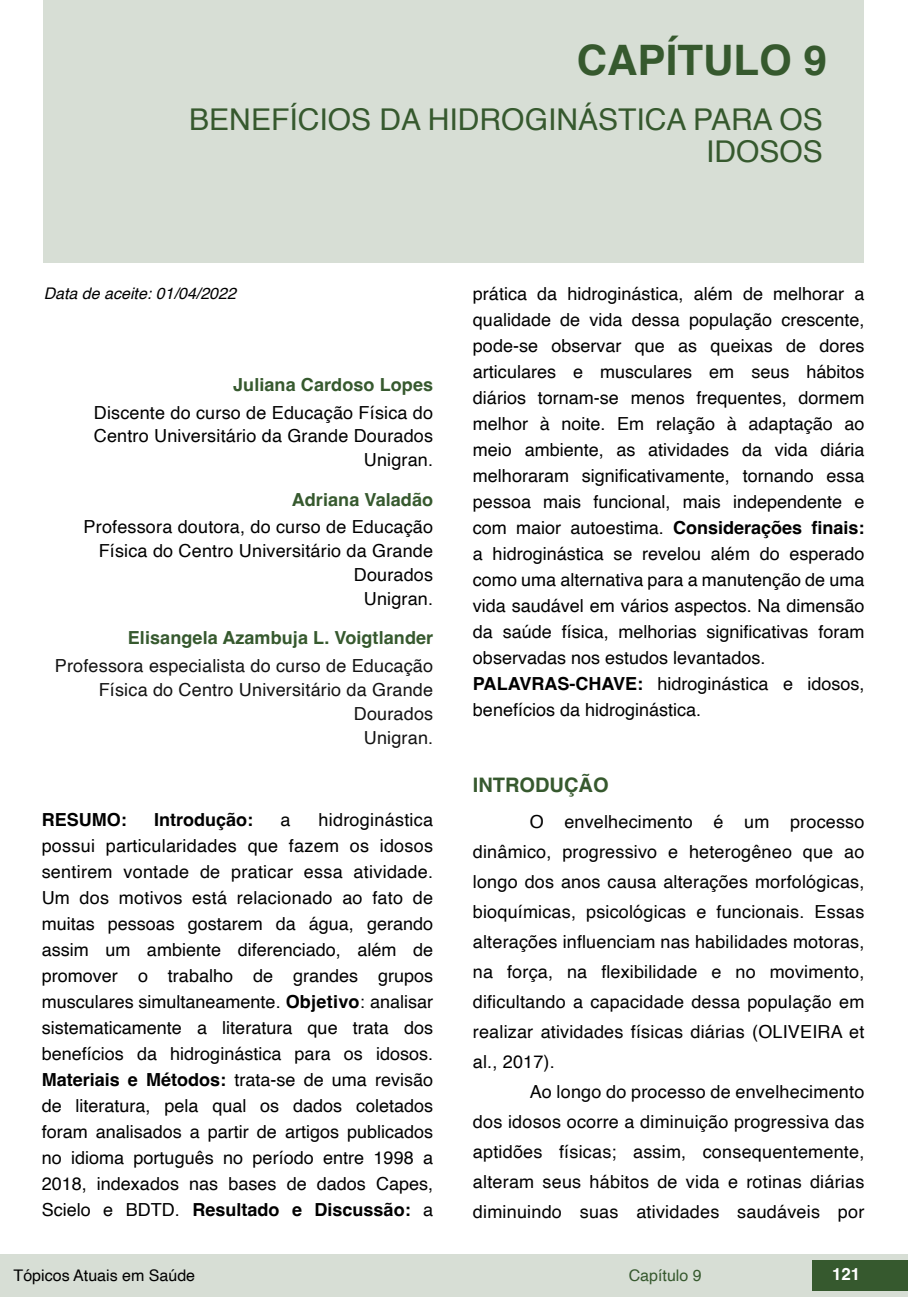
<style>
.page{position:relative;width:908px;height:1304px;background:#fff}
.page>*{position:absolute;margin:0;border:0;box-sizing:border-box;transform-origin:0 0}
.capítulos{font:700 42px "Helvetica";color:#36592e}
.nome_artigos{font:30px/32px "Helvetica";color:#36592e;text-align:right}
.TITULOS{font:700 20px "Helvetica";color:#36592e}
.Resumos_e_PC_TXT{font:18px/26px "Helvetica";color:#000;text-align:justify}
.txt{font:18px/30px "Helvetica";letter-spacing:.01em;color:#000;text-align:justify}
.info_autores{font:18px/24px "Helvetica";letter-spacing:.01em;color:#000}
.info_autores-2{font:18px/24px "Helvetica";letter-spacing:.01em;color:#141414;text-align:right}
.nome_autores{font:700 18px "Helvetica";letter-spacing:.005em;color:#36592e}
.Resumos_e_PC_TXT-2{font:700 18px "Helvetica";color:#000}
.t1{font:700 16.8px "Helvetica";color:#fff}
.t2{font:italic 16px "Helvetica";color:#000}
.t3{font:16px "Helvetica";color:#000}
.t4{font:16px "Helvetica";color:#36592e}
.s1{font-weight:700}
</style>
<div class="page">
<div style="left:0;top:1254px;width:906px;height:43px;background:#d7ded5"></div>
<div style="left:812px;top:1261px;width:95px;height:30px;background:#36592e"></div>
<div style="left:44px;top:0;width:819px;height:263px;background:#d7ded5"></div>
<p class="capítulos" style="left:576px;top:35px;width:251px">CAPÍTULO 9</p>
<p class="nome_artigos" style="left:189px;top:104px;width:634px">BENEFÍCIOS DA HIDROGINÁSTICA PARA OS<br>IDOSOS</p>
<p class="t2" style="left:44px;top:280px;width:194px">Data de aceite: 01/04/2022</p>
<p class="nome_autores" style="left:233px;top:374px;width:201px">Juliana Cardoso Lopes</p>
<p class="info_autores" style="left:94px;top:401px;width:340px">Discente do curso de Educação Física do<br>Centro Universitário da Grande Dourados</p>
<p class="info_autores" style="left:363px;top:449px;width:71px">Unigran.</p>
<p class="nome_autores" style="left:291px;top:488px;width:143px">Adriana Valadão</p>
<p class="info_autores" style="left:84px;top:515px;width:351px;text-align:right">Professora doutora, do curso de Educação<br>Física do Centro Universitário da Grande<br>Dourados</p>
<p class="info_autores" style="left:363px;top:587px;width:71px">Unigran.</p>
<p class="nome_autores" style="left:128px;top:627px;width:307px">Elisangela Azambuja L. Voigtlander</p>
<p class="info_autores-2" style="left:55px;top:654px;width:379px">Professora especialista do curso de Educação<br>Física do Centro Universitário da Grande<br>Dourados</p>
<p class="info_autores-2" style="left:364px;top:726px;width:71px">Unigran.</p>
<p class="Resumos_e_PC_TXT" style="left:42px;top:807px;width:393px;text-indent:277px">hidroginástica possui particularidades que fazem os idosos sentirem vontade de praticar essa atividade.<br>Um dos motivos está relacionado ao fato de muitas pessoas gostarem da água, gerando assim um ambiente diferenciado, além de promover o trabalho de grandes grupos musculares simultaneamente. <span class="s1">Objetivo</span>: analisar sistematicamente a literatura que trata dos benefícios da hidroginástica para os idosos.<br><span class="s1">Materiais e Métodos:</span> trata-se de uma revisão de literatura, pela qual os dados coletados foram analisados a partir de artigos publicados no idioma português no período entre 1998 a 2018, indexados nas bases de dados Capes, Scielo e BDTD. <span class="s1">Resultado e Discussão:</span> a</p>
<p class="Resumos_e_PC_TXT-2" style="left:42px;top:808px;width:86px">RESUMO:</p>
<p class="Resumos_e_PC_TXT-2" style="left:154px;top:808px;width:100px">Introdução:</p>
<p class="Resumos_e_PC_TXT" style="left:280px;top:807px;width:12px">a</p>
<p class="Resumos_e_PC_TXT" style="left:472px;top:281px;width:393px">prática da hidroginástica, além de melhorar a qualidade de vida dessa população crescente, pode-se observar que as queixas de dores articulares e musculares em seus hábitos diários tornam-se menos frequentes, dormem melhor à noite. Em relação à adaptação ao meio ambiente, as atividades da vida diária melhoraram significativamente, tornando essa pessoa mais funcional, mais independente e com maior autoestima. <span class="s1">Considerações finais: </span>a hidroginástica se revelou além do esperado como uma alternativa para a manutenção de uma vida saudável em vários aspectos. Na dimensão da saúde física, melhorias significativas foram observadas nos estudos levantados.</p>
<p class="Resumos_e_PC_TXT" style="left:472px;top:671px;width:393px"><span class="s1">PALAVRAS-CHAVE:</span> hidroginástica e idosos, benefícios da hidroginástica.</p>
<p class="TITULOS" style="left:472px;top:773px;width:137px">INTRODUÇÃO</p>
<p class="txt" style="left:472px;top:807px;width:393px;text-indent:57px">O envelhecimento é um processo dinâmico, progressivo e heterogêneo que ao longo dos anos causa alterações morfológicas, bioquímicas, psicológicas e funcionais. Essas alterações influenciam nas habilidades motoras, na força, na flexibilidade e no movimento, dificultando a capacidade dessa população em realizar atividades físicas diárias (OLIVEIRA et al., 2017).</p>
<p class="txt" style="left:472px;top:1077px;width:393px;text-indent:57px">Ao longo do processo de envelhecimento dos idosos ocorre a diminuição progressiva das aptidões físicas; assim, consequentemente, alteram seus hábitos de vida e rotinas diárias diminuindo suas atividades saudáveis por</p>
<p class="t3" style="left:14px;top:1263px;width:183px">Tópicos Atuais em Saúde</p>
<p class="t4" style="left:628px;top:1263px;width:74px">Capítulo 9</p>
<p class="t1" style="left:831px;top:1264px;width:30px">121</p>
</div>
